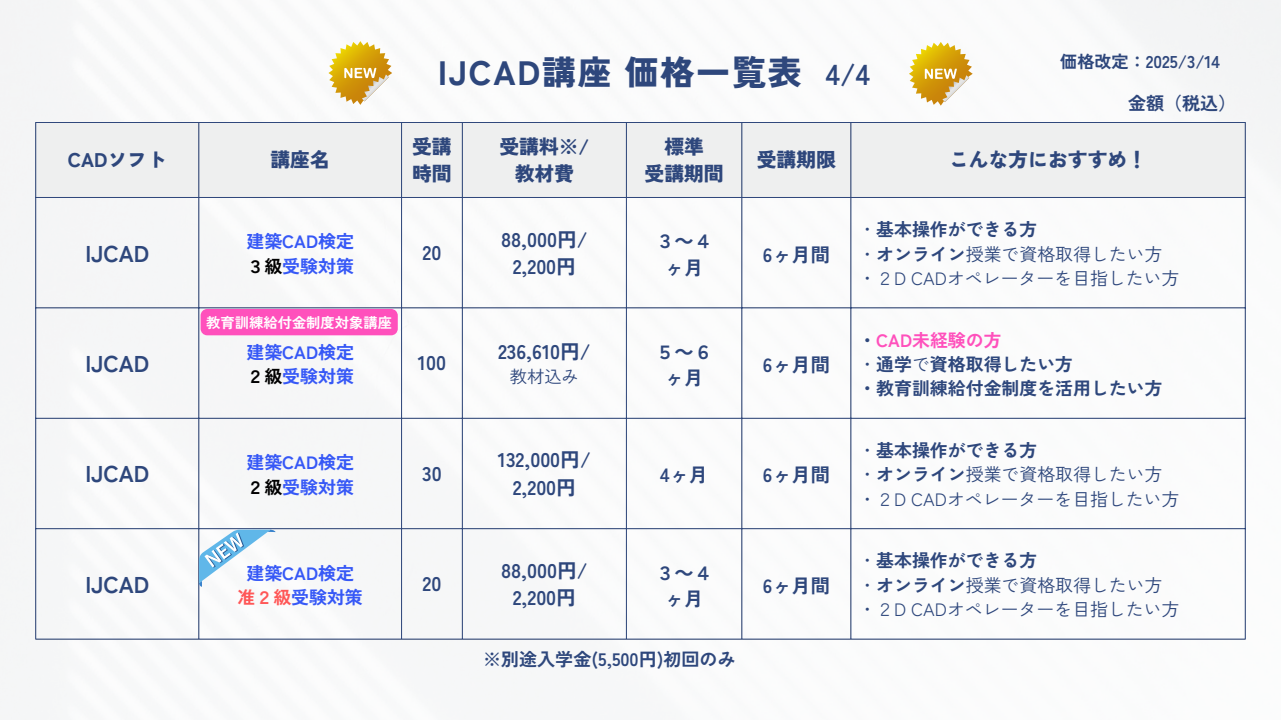
<style>
.page{position:relative;width:1281px;height:720px;background:#fff}
.page>*{position:absolute;margin:0;border:0;box-sizing:border-box;transform-origin:0 0}
.t1{font:900 33.88px "Zen Kaku Gothic New";letter-spacing:.055em;color:#2e477c}
.t2{font:700 28.62px "Zen Kaku Gothic New";color:#2e477c}
.t3{font:700 22.88px "Zen Kaku Gothic New";color:#2e477c}
.t4{font:700 19.75px "Zen Kaku Gothic New";color:#2e477c}
.t5{font:900 19.75px/27.2px "Zen Kaku Gothic New";color:#2e477c}
.t6{font:700 19.12px "Zen Kaku Gothic New";color:#2e477c}
.t7{font:700 18px "Zen Kaku Gothic New";color:#2e477c}
.t8{font:17.88px "Zen Kaku Gothic New";color:#2e477c}
.t9{font:700 17.88px "Zen Kaku Gothic New";color:#2e477c}
.t10{font:700 17.88px "Zen Kaku Gothic New";color:#3658f6}
.t11{font:700 17.88px "Zen Kaku Gothic New";color:#ff50bc}
.t12{font:17.25px "Zen Kaku Gothic New";color:#2e477c}
.t13{font:700 17.12px "Zen Kaku Gothic New";color:#2e477c}
.t14{font:700 14.25px "Zen Kaku Gothic New";color:#fff}
.s1{color:#000}
.s2{font-family:"Noto Sans CJ Ksc"}
.s3{font-weight:400}
.s4{font-weight:700}
.s5{color:#2e477c}
.s6{color:#ff5757}
</style>
<div class="page">
<img style="left:0;top:0;width:1281px;height:719px">
<div style="left:36px;top:123px;width:1209px;height:74px;background:#eeefef"></div>
<hr style="left:35px;top:123px;width:1px;height:516px;background:#2e477c">
<hr style="left:198px;top:123px;width:1px;height:516px;background:#2e477c">
<hr style="left:401px;top:123px;width:1px;height:516px;background:#2e477c">
<hr style="left:462px;top:123px;width:1px;height:516px;background:#2e477c">
<hr style="left:626px;top:123px;width:1px;height:516px;background:#2e477c">
<hr style="left:741px;top:123px;width:1px;height:516px;background:#2e477c">
<hr style="left:850px;top:123px;width:1px;height:516px;background:#2e477c">
<hr style="left:1245px;top:123px;width:1px;height:516px;background:#2e477c">
<hr style="left:35px;top:122px;width:1210px;height:1px;background:#2e477c">
<hr style="left:35px;top:197px;width:1210px;height:1px;background:#2e477c">
<hr style="left:35px;top:308px;width:1210px;height:1px;background:#2e477c">
<hr style="left:35px;top:418px;width:1210px;height:1px;background:#2e477c">
<hr style="left:35px;top:528px;width:1210px;height:1px;background:#2e477c">
<hr style="left:35px;top:639px;width:1210px;height:1px;background:#2e477c">
<svg style="left:328px;top:41px;width:64px;height:64px"></svg>
<svg style="left:909px;top:42px;width:63px;height:64px"></svg>
<div style="left:201px;top:309px;width:197px;height:26px;background:#ff50bc"></div>
<svg style="left:199px;top:530px;width:77px;height:57px"></svg>
<p class="t1" style="left:438px;top:46px;width:365px">IJCAD講座価格一覧表</p>
<p class="t2" style="left:826px;top:52px;width:45px">4/4</p>
<p class="t13" style="left:1060px;top:48px;width:161px">価格改定：2025/3/14</p>
<p class="t7" style="left:1128px;top:89px;width:110px">金額（税込）</p>
<p class="t5" style="left:68px;top:145px;width:100px">CADソフト</p>
<h1 class="t5" style="left:270px;top:145px;width:61px">講座名</h1>
<h2 class="t5" style="left:412px;top:132px;width:41px">受講時間</h2>
<p class="t5" style="left:499px;top:132px;width:91px">受講料※/</p>
<h3 class="t5" style="left:515px;top:159px;width:61px">教材費</h3>
<h3 class="t5" style="left:664px;top:132px;width:41px">標準</h3>
<p class="t5" style="left:644px;top:159px;width:81px">受講期間</p>
<p class="t5" style="left:757px;top:145px;width:81px">受講期限</p>
<p class="t5" style="left:949px;top:145px;width:199px">こんな方におすすめ！</p>
<p class="t3" style="left:85px;top:235px;width:65px">IJCAD</p>
<p class="t10" style="left:246px;top:228px;width:109px">建築CAD検定</p>
<p class="t10" style="left:246px;top:252px;width:109px"><span class="s1">３級</span>受験対策</p>
<p class="t4" style="left:422px;top:237px;width:20px">20</p>
<p class="t4" style="left:501px;top:224px;width:88px">88,000円/</p>
<p class="t4" style="left:513px;top:251px;width:65px">2,200円</p>
<p class="t6" style="left:655px;top:226px;width:59px">３<span class="s2">～</span>４</p>
<p class="t6" style="left:665px;top:253px;width:40px">ヶ月</p>
<p class="t6" style="left:763px;top:239px;width:68px">6ヶ月間</p>
<p class="t9" style="left:858px;top:216px;width:181px"><span class="s3">・</span>基本操作ができる方</p>
<p class="t8" style="left:858px;top:240px;width:306px">・<span class="s4">オンライン</span>授業で資格取得したい方</p>
<p class="t8" style="left:858px;top:264px;width:323px">・２D CADオペレーターを目指したい方</p>
<p class="t14" style="left:206px;top:311px;width:187px">教育訓練給付金制度対象講座</p>
<p class="t3" style="left:85px;top:345px;width:65px">IJCAD</p>
<p class="t10" style="left:246px;top:338px;width:109px">建築CAD検定</p>
<p class="t10" style="left:246px;top:363px;width:109px"><span class="s1">２級</span>受験対策</p>
<p class="t4" style="left:418px;top:347px;width:29px">100</p>
<p class="t4" style="left:498px;top:336px;width:94px">236,610円/</p>
<p class="t12" style="left:510px;top:363px;width:71px">教材込み</p>
<p class="t6" style="left:655px;top:337px;width:59px">５<span class="s2">～</span>６</p>
<p class="t6" style="left:665px;top:363px;width:40px">ヶ月</p>
<p class="t6" style="left:763px;top:350px;width:68px">6ヶ月間</p>
<p class="t11" style="left:858px;top:326px;width:145px"><span class="s5">・</span>CAD未経験の方</p>
<p class="t9" style="left:858px;top:350px;width:216px"><span class="s3">・</span>通学<span class="s3">で</span>資格取得したい方</p>
<p class="t9" style="left:858px;top:375px;width:306px">・教育訓練給付金制度を活用したい方</p>
<p class="t3" style="left:85px;top:456px;width:65px">IJCAD</p>
<p class="t10" style="left:246px;top:449px;width:109px">建築CAD検定</p>
<p class="t10" style="left:246px;top:473px;width:109px"><span class="s1">２級</span>受験対策</p>
<p class="t4" style="left:422px;top:458px;width:21px">30</p>
<p class="t4" style="left:498px;top:444px;width:94px">132,000円/</p>
<p class="t4" style="left:513px;top:472px;width:65px">2,200円</p>
<p class="t6" style="left:660px;top:460px;width:49px">4ヶ月</p>
<p class="t6" style="left:763px;top:460px;width:68px">6ヶ月間</p>
<p class="t9" style="left:858px;top:436px;width:181px"><span class="s3">・</span>基本操作ができる方</p>
<p class="t8" style="left:858px;top:461px;width:306px">・<span class="s4">オンライン</span>授業で資格取得したい方</p>
<p class="t8" style="left:858px;top:485px;width:323px">・２D CADオペレーターを目指したい方</p>
<p class="t3" style="left:85px;top:566px;width:65px">IJCAD</p>
<p class="t10" style="left:246px;top:559px;width:109px">建築CAD検定</p>
<p class="t10" style="left:237px;top:583px;width:127px"><span class="s6">准２級</span>受験対策</p>
<p class="t4" style="left:422px;top:568px;width:20px">20</p>
<p class="t4" style="left:501px;top:555px;width:88px">88,000円/</p>
<p class="t4" style="left:513px;top:582px;width:65px">2,200円</p>
<p class="t6" style="left:655px;top:557px;width:59px">３<span class="s2">～</span>４</p>
<p class="t6" style="left:665px;top:584px;width:40px">ヶ月</p>
<p class="t6" style="left:763px;top:571px;width:68px">6ヶ月間</p>
<p class="t9" style="left:858px;top:547px;width:181px"><span class="s3">・</span>基本操作ができる方</p>
<p class="t8" style="left:858px;top:571px;width:306px">・<span class="s4">オンライン</span>授業で資格取得したい方</p>
<p class="t8" style="left:858px;top:596px;width:323px">・２D CADオペレーターを目指したい方</p>
<p class="t7" style="left:483px;top:645px;width:254px">※別途入学金(5,500円)初回のみ</p>
</div>
